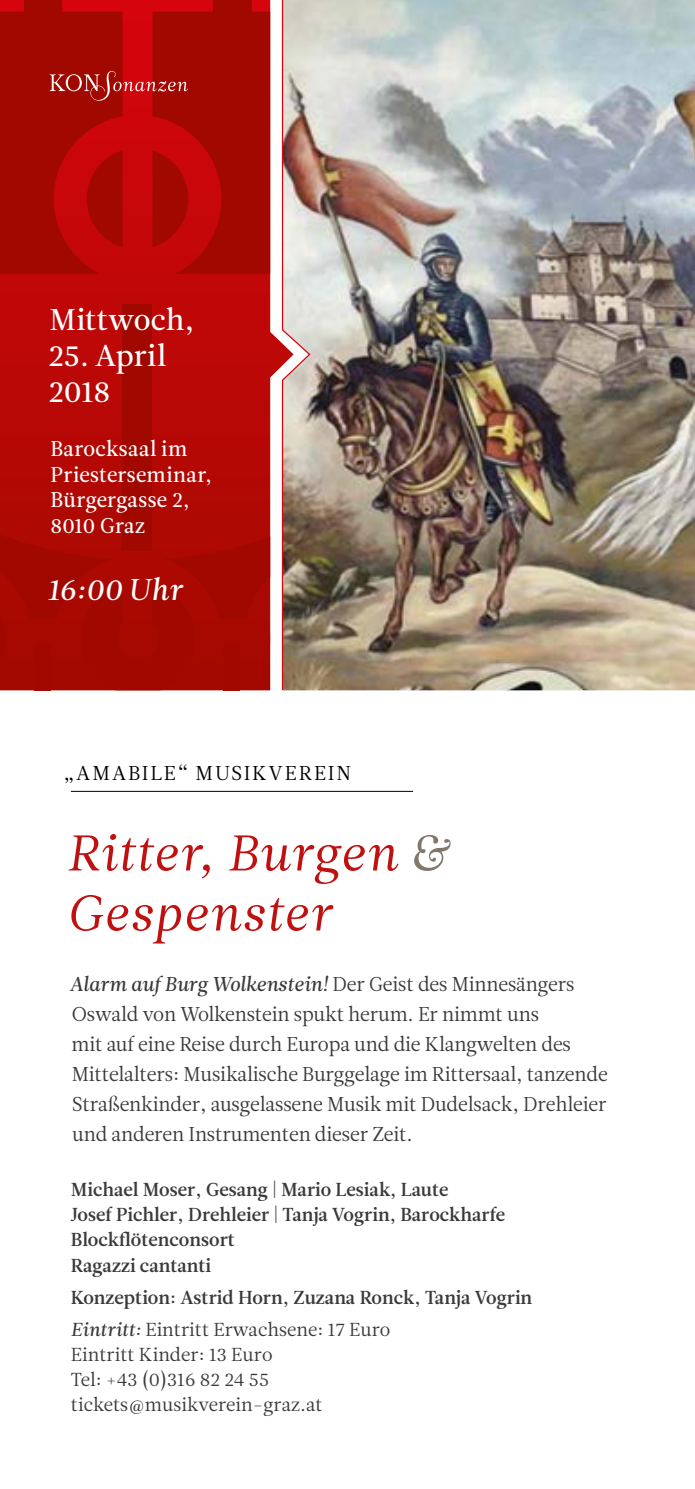
<style>
.page{position:relative;width:695px;height:1489px;background:#fff}
.page>*{position:absolute;margin:0;border:0;box-sizing:border-box;transform-origin:0 0}
.t1{font:50px/60px "Leitura News Italic 1";letter-spacing:.01em;color:#c01111}
.t2{font:30px/36px "Leitura News Roman 2";letter-spacing:.005em;color:#fff}
.t3{font:30px "Leitura News Italic 2";letter-spacing:.01em;color:#fff}
.t4{font:21.25px/25.5px "Leitura News Roman 2";letter-spacing:.015em;color:#fff}
.t5{font:20px/30px "Leitura News Roman 1";letter-spacing:-.01em;color:#3a3a39}
.t6{font:20px "Leitura News Italic 2";letter-spacing:-.01em;color:#3a3a39}
.t7{font:20px "Leitura News Roman 1";letter-spacing:.09em;color:#000}
.t8{font:18.75px/25px "Leitura News Roman 3";color:#3a3a39}
.t9{font:18.75px/25px "Leitura News Roman 1";color:#3a3a39}
.s1{color:#80786a}
.s2{font-family:"Leitura News Roman 1"}
.s3{font-family:"Leitura News Italic 2"}
</style>
<div class="page">
<img style="left:0;top:0;width:694px;height:792px">
<h2 class="t2" style="left:49px;top:302px;width:147px">Mittwoch,</h2>
<h2 class="t2" style="left:48px;top:338px;width:119px">25. April<br>2018</h2>
<p class="t4" style="left:50px;top:436px;width:163px">Barocksaal im<br>Priesterseminar,<br>Bürgergasse 2,<br>8010 Graz</p>
<h2 class="t3" style="left:47px;top:572px;width:137px">16:00 Uhr</h2>
<p class="t7" style="left:64px;top:761px;width:289px">„AMABILE“ MUSIKVEREIN</p>
<h1 class="t1" style="left:67px;top:824px;width:383px">Ritter, Burgen <span class="s1">&amp;<br></span>Gespenster</h1>
<p class="t6" style="left:69px;top:971px;width:506px">Alarm auf Burg Wolkenstein! <span class="s2">Der Geist des Minnesängers</span></p>
<p class="t5" style="left:72px;top:998px;width:537px">Oswald von Wolkenstein spukt herum. Er nimmt uns<br>mit auf eine Reise durch Europa und die Klangwelten des Mittelalters: Musikalische Burggelage im Rittersaal, tanzende Straßenkinder, ausgelassene Musik mit Dudelsack, Drehleier und anderen Instrumenten dieser Zeit.</p>
<p class="t8" style="left:71px;top:1177px;width:436px">Michael Moser, Gesang | Mario Lesiak, Laute<br>Josef Pichler, Drehleier | Tanja Vogrin, Barockharfe Blockflötenconsort<br>Ragazzi cantanti</p>
<p class="t8" style="left:71px;top:1284px;width:463px">Konzeption: Astrid Horn, Zuzana Ronck, Tanja Vogrin</p>
<p class="t9" style="left:71px;top:1316px;width:321px"><span class="s3">Eintritt:</span> Eintritt Erwachsene: 17 Euro<br>Eintritt Kinder: 13 Euro<br>Tel: +43 (0)316 82 24 55 tickets@musikverein-graz.at</p>
</div>
